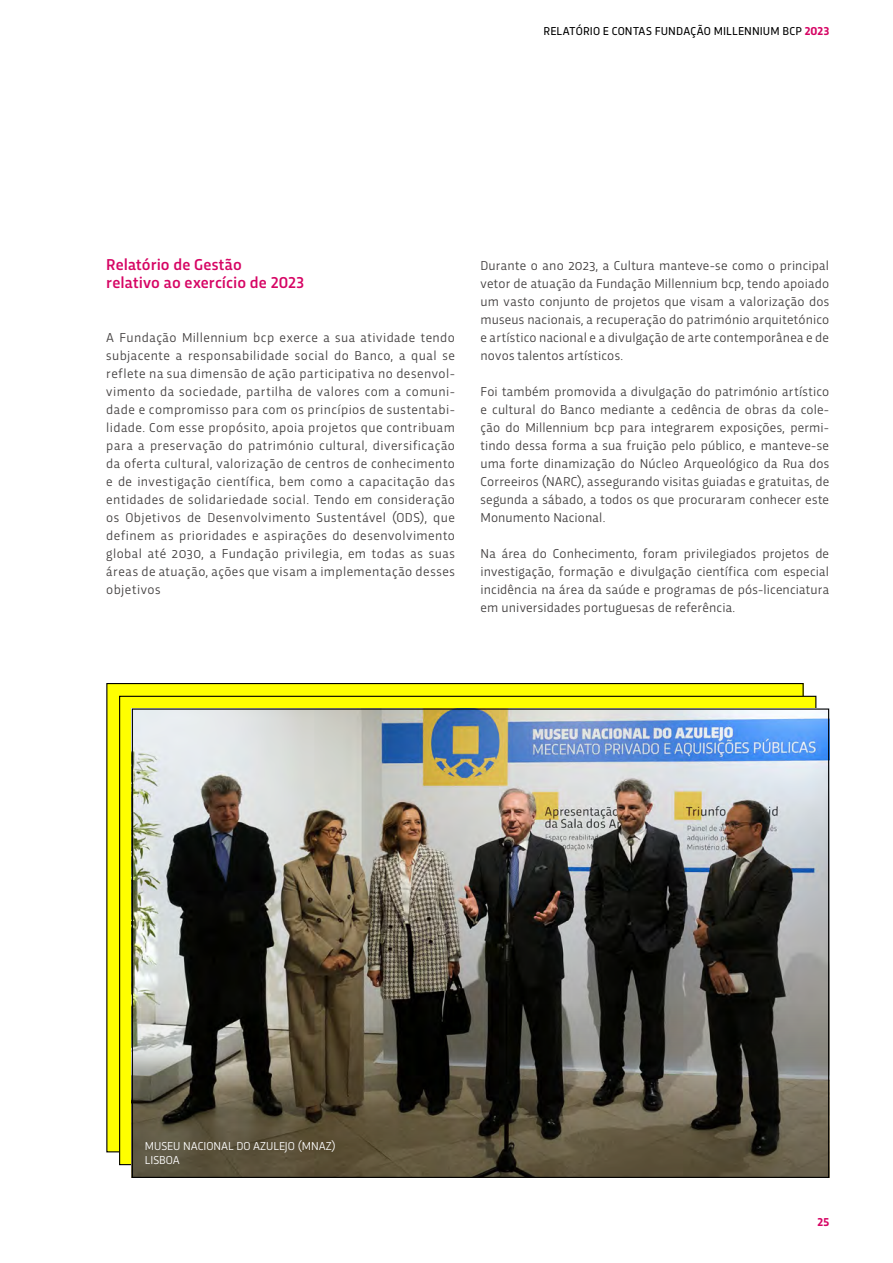
<style>
.page{position:relative;width:893px;height:1263px;background:#fff}
.page>*{position:absolute;margin:0;border:0;box-sizing:border-box;transform-origin:0 0}
.subtitulo_2{font:500 16.5px/18px "Trasandina";letter-spacing:.005em;color:#d60564}
.Texto_corrido{font:13.5px/18px "Trasandina";letter-spacing:.02em;color:#403d3d;text-align:justify}
.t1{font:12px "Trasandina";letter-spacing:.015em;color:#000}
.Legendas{font:12px "Trasandina";color:#fff}
.t2{font:700 12px "Trasandina";color:#d60564}
.s1{font-weight:700;color:#d60564}
</style>
<div class="page">
<div style="left:107px;top:683px;width:696px;height:469px;background:#ff0"></div>
<svg style="left:120px;top:696px;width:696px;height:468px"></svg>
<img style="left:134px;top:710px;width:693px;height:179px">
<svg style="left:134px;top:891px;width:693px;height:285px;background:#514d41"></svg>
<p class="t1" style="left:544px;top:22px;width:287px">RELATÓRIO E CONTAS FUNDAÇÃO MILLENNIUM BCP <span class="s1">2023</span></p>
<p class="subtitulo_2" style="left:106px;top:254px;width:199px">Relatório de Gestão<br>relativo ao exercício de 2023</p>
<p class="Texto_corrido" style="left:106px;top:327px;width:350px">A Fundação Millennium bcp exerce a sua atividade tendo subjacente a responsabilidade social do Banco, a qual se reflete na sua dimensão de ação participativa no desenvol&shy;vimento da sociedade, partilha de valores com a comuni&shy;dade e compromisso para com os princípios de sustentabi&shy;lidade. Com esse propósito, apoia projetos que contribuam para a preservação do património cultural, diversificação da oferta cultural, valorização de centros de conhecimento e de investigação científica, bem como a capacitação das entidades de solidariedade social. Tendo em consideração os Objetivos de Desenvolvimento Sustentável (ODS), que definem as prioridades e aspirações do desenvolvimento global até 2030, a Fundação privilegia, em todas as suas áreas de atuação, ações que visam a implementação desses objetivos</p>
<p class="Texto_corrido" style="left:480px;top:255px;width:350px">Durante o ano 2023, a Cultura manteve-se como o principal vetor de atuação da Fundação Millennium bcp, tendo apoiado um vasto conjunto de projetos que visam a valorização dos museus nacionais, a recuperação do património arquitetónico e artístico nacional e a divulgação de arte contemporânea e de novos talentos artísticos.</p>
<p class="Texto_corrido" style="left:480px;top:381px;width:350px">Foi também promovida a divulgação do património artístico e cultural do Banco mediante a cedência de obras da cole&shy;ção do Millennium bcp para integrarem exposições, permi&shy;tindo dessa forma a sua fruição pelo público, e manteve-se uma forte dinamização do Núcleo Arqueológico da Rua dos Correeiros (NARC), assegurando visitas guiadas e gratuitas, de segunda a sábado, a todos os que procuraram conhecer este Monumento Nacional.</p>
<p class="Texto_corrido" style="left:480px;top:543px;width:350px">Na área do Conhecimento, foram privilegiados projetos de investigação, formação e divulgação científica com especial incidência na área da saúde e programas de pós-licenciatura em universidades portuguesas de referência.</p>
<p class="Legendas" style="left:145px;top:1137px;width:192px">MUSEU NACIONAL DO AZULEJO (MNAZ)</p>
<p class="Legendas" style="left:145px;top:1151px;width:36px">LISBOA</p>
<p class="t2" style="left:817px;top:1213px;width:13px">25</p>
</div>
